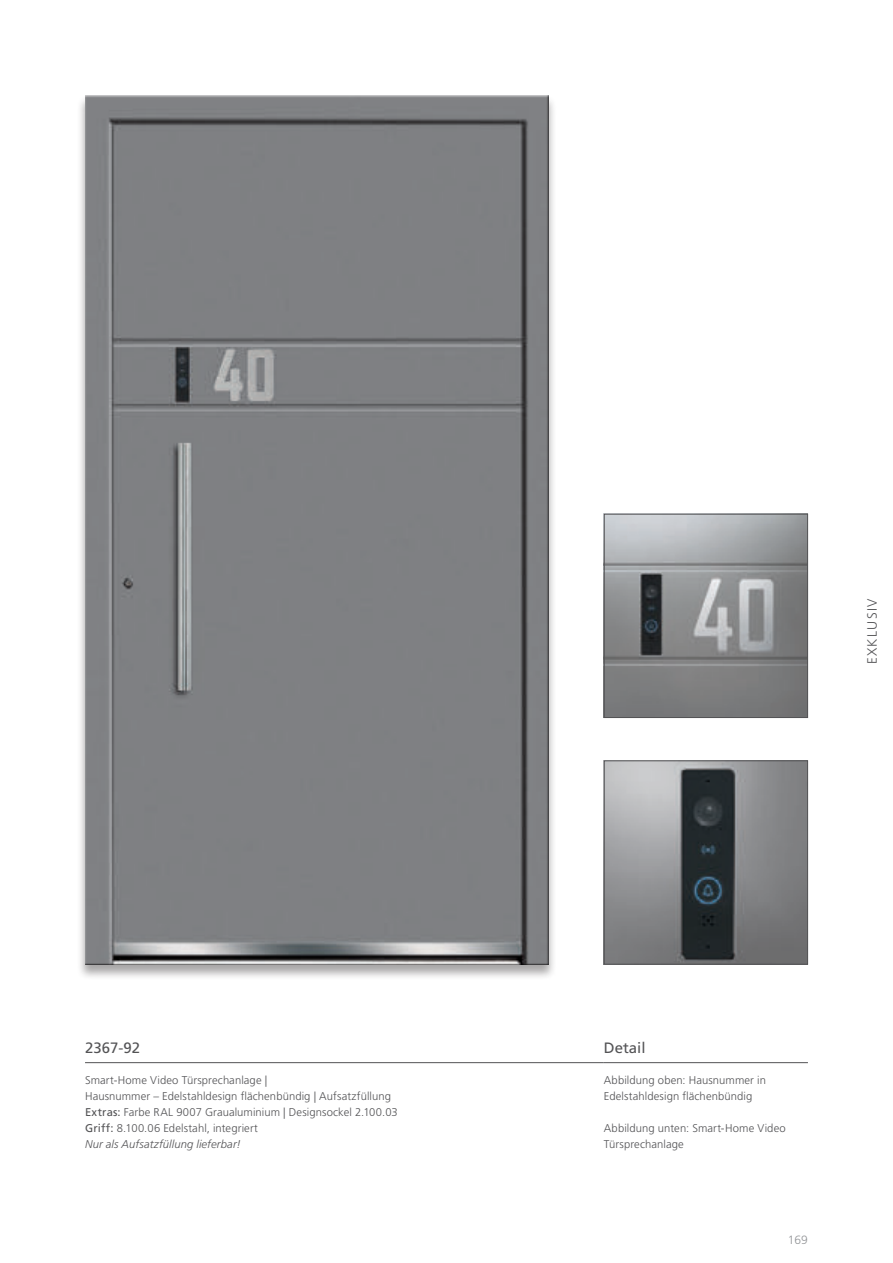
<style>
.page{position:relative;width:893px;height:1263px;background:#fff}
.page>*{position:absolute;margin:0;border:0;box-sizing:border-box;transform-origin:0 0}
.t1{font:15px "Frutiger LT Pro";color:#535355}
.t2{font:300 13.5px "Frutiger LT Pro";letter-spacing:.1em;color:#535355}
.t3{font:300 12px "Frutiger LT Pro";color:#939598}
.t4{font:300 11.25px/15.9px "Frutiger LT Pro";letter-spacing:.01em;color:#535355}
.s1{font-weight:400}
.s2{font-style:italic}
</style>
<div class="page">
<div style="left:77px;top:95px;width:480px;height:885px;background:#231f20;opacity:.4"></div>
<div style="left:84px;top:95px;width:465px;height:870px;background:#231f20;opacity:.75"></div>
<img style="left:606px;top:762px;width:200px;height:200px">
<div style="left:604px;top:760px;width:204px;height:204px;border:1px solid #535355"></div>
<img style="left:606px;top:516px;width:200px;height:200px">
<div style="left:604px;top:514px;width:204px;height:204px;border:1px solid #535355"></div>
<hr style="left:85px;top:1062px;width:519px;height:1px;background:#535355">
<hr style="left:604px;top:1062px;width:204px;height:1px;background:#535355">
<h1 class="t1" style="left:85px;top:1038px;width:57px">2367-92</h1>
<p class="t4" style="left:85px;top:1072px;width:314px">Smart-Home Video Türsprechanlage |<br>Hausnummer – Edelstahldesign flächenbündig | Aufsatzfüllung <span class="s1">Extras:</span> Farbe RAL 9007 Graualuminium | Designsockel 2.100.03<br><span class="s1">Griff:</span> 8.100.06 Edelstahl, integriert<br><span class="s2">Nur als Aufsatzfüllung lieferbar!</span></p>
<p class="t2" style="left:864px;top:664px;width:67px;rotate:-90deg">EXKLUSIV</p>
<h1 class="t1" style="left:604px;top:1038px;width:43px">Detail</h1>
<p class="t4" style="left:604px;top:1072px;width:164px">Abbildung oben: Hausnummer in<br>Edelstahldesign flächenbündig</p>
<p class="t4" style="left:604px;top:1120px;width:183px">Abbildung unten: Smart-Home Video<br>Türsprechanlage</p>
<p class="t3" style="left:788px;top:1233px;width:22px">169</p>
</div>
